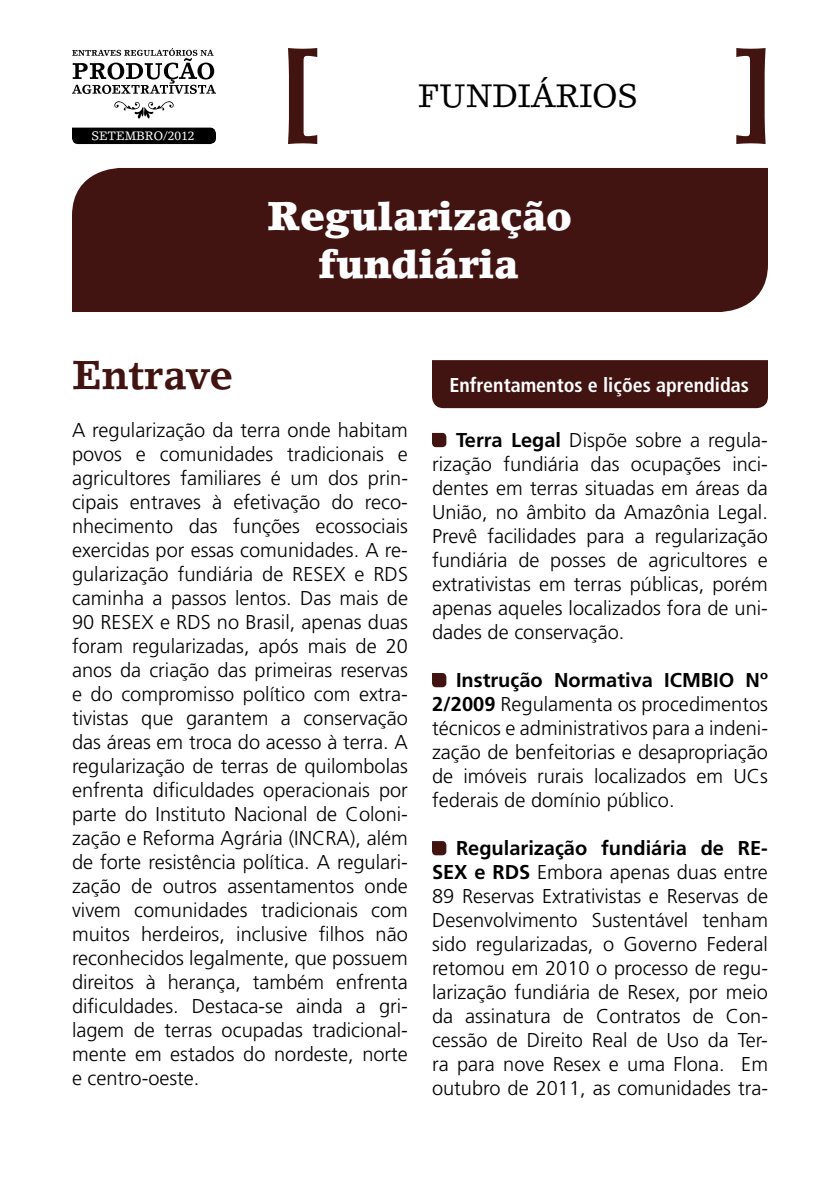
<style>
.page{position:relative;width:840px;height:1191px;background:#fff}
.page>*{position:absolute;margin:0;border:0;box-sizing:border-box;transform-origin:0 0}
.t1{font:900 40px/48px "Lino Letter Std";color:#fff;text-align:center}
.t2{font:700 40px "Lino Letter Std";color:#421411}
.t3{font:32px "Lino Letter Std";color:#000}
.t4{font:300 20px/24px "Frutiger";color:#000;text-align:justify}
.t5{font:700 condensed 20px "Frutiger";color:#fff}
.t6{font:12px "Lino Letter Std";color:#fff}
.s1{font-weight:700}
</style>
<div class="page">
<div style="left:72px;top:128px;width:144px;height:16px;background:#000"></div>
<svg style="left:72px;top:48px;width:144px;height:46px"></svg>
<svg style="left:114px;top:101px;width:59px;height:17px"></svg>
<svg style="left:432px;top:433px;width:14px;height:14px"></svg>
<svg style="left:432px;top:673px;width:14px;height:14px"></svg>
<svg style="left:432px;top:841px;width:14px;height:14px"></svg>
<div style="left:72px;top:168px;width:695px;height:144px;background:#421411"></div>
<div style="left:432px;top:360px;width:335px;height:48px;background:#421411"></div>
<svg style="left:288px;top:48px;width:29px;height:96px"></svg>
<svg style="left:736px;top:48px;width:29px;height:96px"></svg>
<p class="t6" style="left:91px;top:129px;width:104px">SETEMBRO/2012</p>
<h2 class="t3" style="left:418px;top:77px;width:221px">FUNDIÁRIOS</h2>
<h1 class="t1" style="left:267px;top:192px;width:306px">Regularização fundiária</h1>
<h1 class="t2" style="left:72px;top:350px;width:163px">Entrave</h1>
<p class="t4" style="left:72px;top:418px;width:337px">A regularização da terra onde habitam povos e comunidades tradicionais e agricultores familiares é um dos prin&shy;cipais entraves à efetivação do reco&shy;nhecimento das funções ecossociais exercidas por essas comunidades. A re&shy;gularização fundiária de RESEX e RDS caminha a passos lentos. Das mais de 90 RESEX e RDS no Brasil, apenas duas foram regularizadas, após mais de 20 anos da criação das primeiras reservas e do compromisso político com extra&shy;tivistas que garantem a conservação das áreas em troca do acesso à terra. A regularização de terras de quilombolas enfrenta dificuldades operacionais por parte do Instituto Nacional de Coloni&shy;zação e Reforma Agrária (INCRA), além de forte resistência política. A regulari&shy;zação de outros assentamentos onde vivem comunidades tradicionais com muitos herdeiros, inclusive filhos não reconhecidos legalmente, que possuem direitos à herança, também enfrenta dificuldades. Destaca-se ainda a gri&shy;lagem de terras ocupadas tradicional&shy;mente em estados do nordeste, norte e centro-oeste.</p>
<p class="t5" style="left:449px;top:373px;width:301px">Enfrentamentos e lições aprendidas</p>
<p class="t4" style="left:432px;top:428px;width:337px;text-indent:24px"><span class="s1">Terra Legal</span> Dispõe sobre a regula&shy;rização fundiária das ocupações inci&shy;dentes em terras situadas em áreas da União, no âmbito da Amazônia Legal.<br>Prevê facilidades para a regularização fundiária de posses de agricultores e extrativistas em terras públicas, porém apenas aqueles localizados fora de uni&shy;dades de conservação.</p>
<p class="t4" style="left:432px;top:668px;width:337px;text-indent:24px"><span class="s1">Instrução Normativa ICMBIO Nº 2/2009</span> Regulamenta os procedimentos técnicos e administrativos para a indeni&shy;zação de benfeitorias e desapropriação de imóveis rurais localizados em UCs federais de domínio público.</p>
<p class="t4" style="left:432px;top:836px;width:337px;text-indent:24px"><span class="s1">Regularização fundiária de RE-SEX e RDS</span> Embora apenas duas entre 89 Reservas Extrativistas e Reservas de Desenvolvimento Sustentável tenham sido regularizadas, o Governo Federal retomou em 2010 o processo de regu&shy;larização fundiária de Resex, por meio da assinatura de Contratos de Con&shy;cessão de Direito Real de Uso da Ter&shy;ra para nove Resex e uma Flona. Em outubro de 2011, as comunidades tra-</p>
</div>
